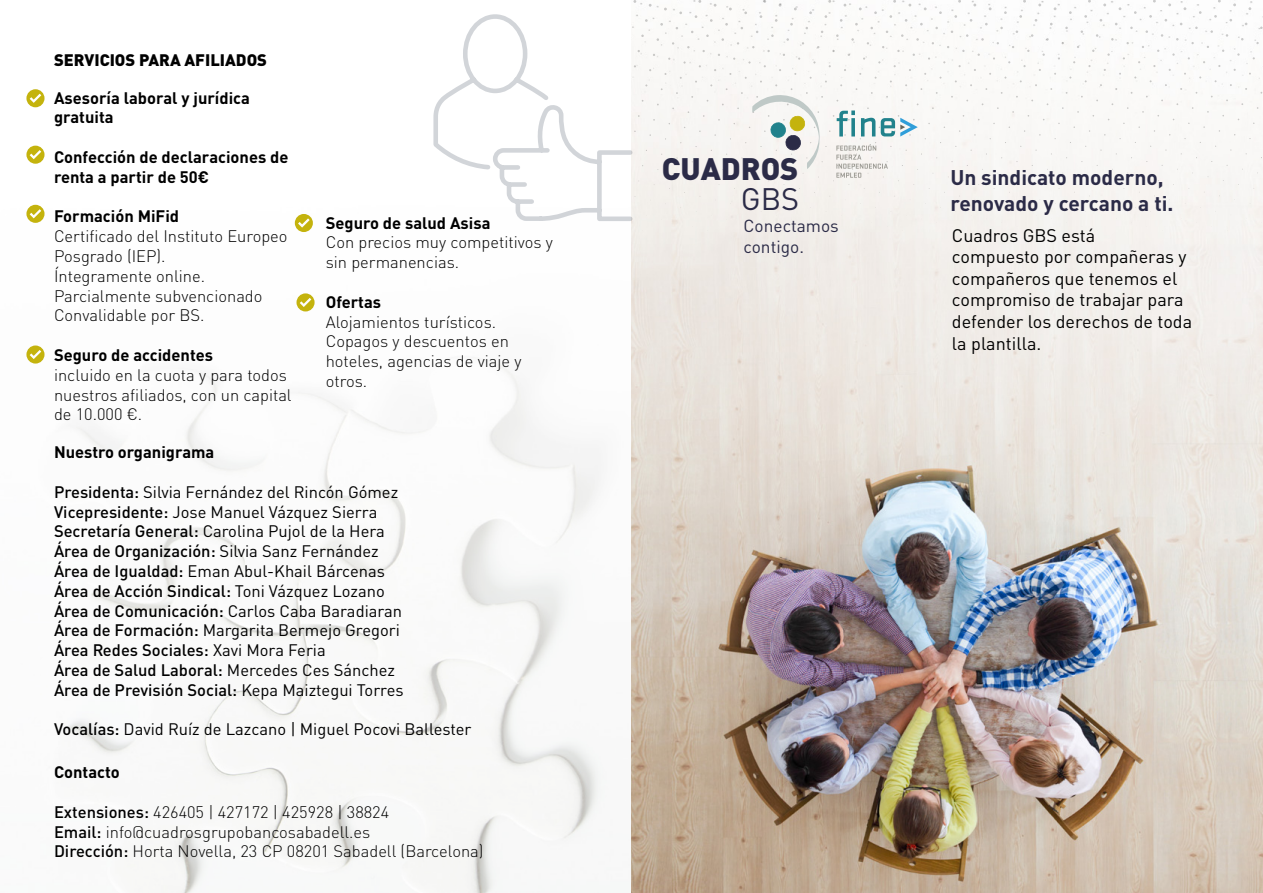
<style>
.page{position:relative;width:1263px;height:893px;background:#fff}
.page>*{position:absolute;margin:0;border:0;box-sizing:border-box;transform-origin:0 0}
.t1{font:900 30.75px "DIN Pro";color:#2b2b47}
.t2{font:30.75px "DIN Pro";color:#2b2b47}
.t3{font:700 21px/25.2px "DIN Pro";color:#2b2b47}
.t4{font:18px/21.6px "DIN Pro";color:#000}
.t5{font:17.25px/20.7px "DINOT";color:#2b2b47}
.t6{font:16.5px/19.8px "DIN Pro";color:#000}
.t7{font:300 16.5px/19.8px "DIN Pro";color:#000}
.t8{font:700 16.5px/19.8px "DIN Pro";color:#000}
.t9{font:900 16.5px "DIN Pro";color:#000}
.s1{font-weight:500}
</style>
<div class="page">
<img style="left:33px;top:107px;width:569px;height:786px">
<img style="left:631px;top:16px;width:632px;height:877px">
<svg style="left:431px;top:0;width:831px;height:243px"></svg>
<svg style="left:26px;top:89px;width:19px;height:18px"></svg>
<svg style="left:26px;top:146px;width:19px;height:18px"></svg>
<svg style="left:26px;top:205px;width:19px;height:18px"></svg>
<svg style="left:26px;top:345px;width:19px;height:19px"></svg>
<svg style="left:296px;top:293px;width:19px;height:18px"></svg>
<svg style="left:295px;top:214px;width:18px;height:18px"></svg>
<p class="t9" style="left:54px;top:46px;width:214px">SERVICIOS PARA AFILIADOS</p>
<p class="t8" style="left:54px;top:86px;width:197px">Asesoría laboral y jurídica gratuita</p>
<p class="t8" style="left:54px;top:145px;width:236px">Confección de declaraciones de renta a partir de 50€</p>
<p class="t8" style="left:54px;top:205px;width:127px">Formación MiFid</p>
<p class="t7" style="left:54px;top:225px;width:235px">Certificado del Instituto Europeo<br>Posgrado (IEP).<br>Íntegramente online.<br>Parcialmente subvencionado<br>Convalidable por BS.</p>
<p class="t8" style="left:54px;top:343px;width:161px">Seguro de accidentes</p>
<p class="t7" style="left:54px;top:363px;width:239px">incluido en la cuota y para todos nuestros afiliados, con un capital de 10.000 €.</p>
<p class="t8" style="left:326px;top:211px;width:166px">Seguro de salud Asisa</p>
<p class="t7" style="left:326px;top:231px;width:229px">Con precios muy competitivos y sin permanencias.</p>
<p class="t8" style="left:326px;top:290px;width:57px">Ofertas</p>
<p class="t7" style="left:326px;top:310px;width:197px">Alojamientos turísticos.<br>Copagos y descuentos en hoteles, agencias de viaje y otros.</p>
<p class="t8" style="left:54px;top:440px;width:162px">Nuestro organigrama</p>
<p class="t6" style="left:54px;top:480px;width:351px"><span class="s1">Presidenta:</span> Silvia Fernández del Rincón Gómez <span class="s1">Vicepresidente:</span> Jose Manuel Vázquez Sierra <span class="s1">Secretaría General:</span> Carolina Pujol de la Hera <span class="s1">Área de Organización:</span> Silvia Sanz Fernández <span class="s1">Área de Igualdad:</span> Eman Abul-Khail Bárcenas <span class="s1">Área de Acción Sindical:</span> Toni Vázquez Lozano <span class="s1">Área de Comunicación:</span> Carlos Caba Baradiaran <span class="s1">Área de Formación:</span> Margarita Bermejo Gregori <span class="s1">Área Redes Sociales:</span> Xavi Mora Feria<br><span class="s1">Área de Salud Laboral:</span> Mercedes Ces Sánchez <span class="s1">Área de Previsión Social:</span> Kepa Maiztegui Torres</p>
<p class="t6" style="left:54px;top:718px;width:419px"><span class="s1">Vocalías:</span> David Ruíz de Lazcano | Miguel Pocovi Ballester</p>
<p class="t8" style="left:54px;top:760px;width:67px">Contacto</p>
<p class="t7" style="left:54px;top:800px;width:431px"><span class="s1">Extensiones:</span> 426405 | 427172 | 425928 | 38824<br><span class="s1">Email:</span> info@cuadrosgrupobancosabadell.es<br><span class="s1">Dirección:</span> Horta Novella, 23 CP 08201 Sabadell (Barcelona)</p>
<h1 class="t1" style="left:662px;top:142px;width:138px">CUADROS</h1>
<h1 class="t2" style="left:741px;top:175px;width:60px">GBS</h1>
<p class="t5" style="left:744px;top:215px;width:97px">Conectamos contigo.</p>
<p class="t3" style="left:950px;top:163px;width:225px">Un sindicato moderno, renovado y cercano a ti.</p>
<p class="t4" style="left:952px;top:223px;width:242px">Cuadros GBS está<br>compuesto por compañeras y compañeros que tenemos el compromiso de trabajar para defender los derechos de toda la plantilla.</p>
</div>
